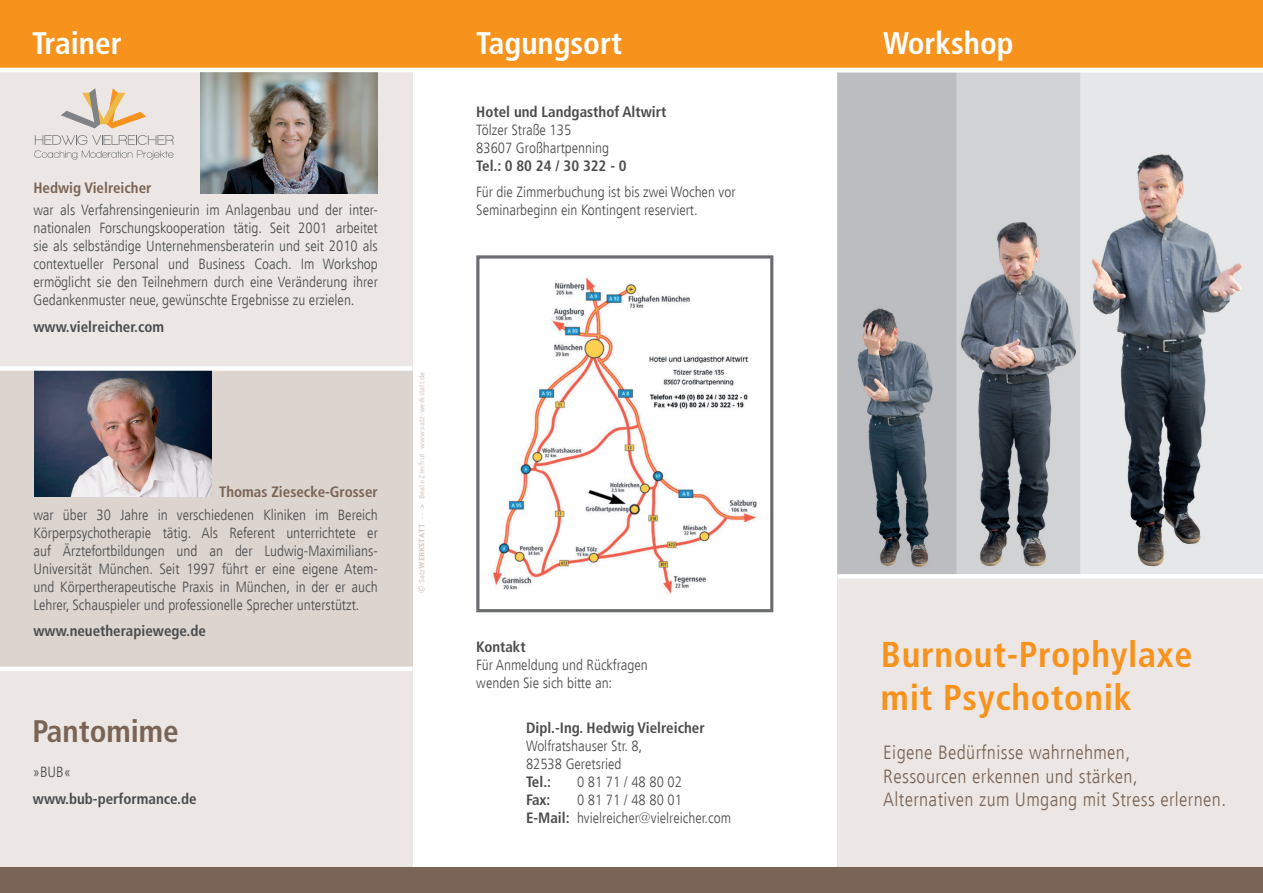
<style>
.page{position:relative;width:1263px;height:893px;background:#fff}
.page>*{position:absolute;margin:0;border:0;box-sizing:border-box;transform-origin:0 0}
.t1{font:700 condensed 36px/43.2px "Frutiger";letter-spacing:.02em;color:#f7931d}
.t2{font:700 condensed 31.2px "Frutiger";color:#fff}
.t3{font:700 condensed 31.2px "Frutiger";color:#7a6456}
.t4{font:300 condensed 19.5px/23.4px "Frutiger";letter-spacing:.02em;color:#7a6456}
.t5{font:300 condensed 15px/18px "Frutiger";color:#4b4c4d}
.t6{font:700 condensed 15px "Frutiger";color:#4b4c4d}
.t7{font:700 condensed 15px "Frutiger";color:#7a6456}
.t8{font:9px "Bailey Sans ITCTT Book";color:#d7cec8}
.s1{font-family:"Bailey Sans ITCTT Bold"}
.s2{font-weight:700}
</style>
<div class="page">
<img style="left:838px;top:72px;width:425px;height:502px">
<div style="left:0;top:669px;width:412px;height:224px;background:#ece7e5"></div>
<div style="left:0;top:367px;width:412px;height:300px;background:#dcd4ce"></div>
<div style="left:0;top:70px;width:412px;height:297px;background:#ece7e5"></div>
<div style="left:838px;top:576px;width:425px;height:317px;background:#ece7e5"></div>
<div style="left:0;top:0;width:1263px;height:68px;background:#f7931d"></div>
<div style="left:476px;top:255px;width:297px;height:357px;border:3px solid #6c6d70"></div>
<img style="left:201px;top:72px;width:177px;height:121px">
<img style="left:34px;top:371px;width:177px;height:126px">
<svg style="left:418px;top:586px;width:6px;height:7px"></svg>
<div style="left:0;top:867px;width:1263px;height:26px;background:#7a6456"></div>
<svg style="left:61px;top:88px;width:85px;height:41px"></svg>
<svg style="left:34px;top:135px;width:140px;height:25px"></svg>
<hr style="left:0;top:68px;width:1263px;height:4px;background:#fff">
<div style="left:0;top:366px;width:412px;height:5px;background:#fff"></div>
<hr style="left:0;top:667px;width:412px;height:4px;background:#fff">
<img style="left:491px;top:277px;width:266px;height:317px">
<div style="left:838px;top:574px;width:425px;height:5px;background:#fff"></div>
<h2 class="t2" style="left:32px;top:25px;width:91px">Trainer</h2>
<h2 class="t2" style="left:476px;top:25px;width:147px">Tagungsort</h2>
<h2 class="t2" style="left:883px;top:25px;width:132px">Workshop</h2>
<p class="t7" style="left:33px;top:179px;width:119px">Hedwig Vielreicher</p>
<p class="t5" style="left:33px;top:201px;width:346px;text-align:justify">war als Verfahrensingenieurin im Anlagenbau und der inter&shy;nationalen Forschungskooperation tätig. Seit 2001 arbeitet sie als selbständige Unternehmensberaterin und seit 2010 als contextueller Personal und Business Coach. Im Workshop ermöglicht sie den Teilnehmern durch eine Veränderung ihrer Gedankenmuster neue, gewünschte Ergebnisse zu erzielen.</p>
<p class="t6" style="left:33px;top:318px;width:132px">www.vielreicher.com</p>
<p class="t7" style="left:219px;top:483px;width:160px">Thomas Ziesecke-Grosser</p>
<p class="t5" style="left:33px;top:505px;width:346px;text-align:justify">war über 30 Jahre in verschiedenen Kliniken im Bereich Körperpsychotherapie tätig. Als Referent unterrichtete er auf Ärztefortbildungen und an der Ludwig-Maximilians-Universität München. Seit 1997 führt er eine eigene Atem&shy;und Körpertherapeutische Praxis in München, in der er auch Lehrer, Schauspieler und professionelle Sprecher unterstützt.</p>
<p class="t6" style="left:33px;top:622px;width:174px">www.neuetherapiewege.de</p>
<h2 class="t3" style="left:32px;top:713px;width:148px">Pantomime</h2>
<p class="t5" style="left:33px;top:763px;width:40px">»BUB«</p>
<p class="t6" style="left:33px;top:790px;width:165px">www.bub-performance.de</p>
<p class="t8" style="left:417px;top:583px;width:213px;rotate:-90deg">Satz<span class="s1">WERKSTATT · · ·&gt;</span> Beate Zierhut www.satz-werkstatt.de</p>
<p class="t6" style="left:476px;top:103px;width:192px">Hotel und Landgasthof Altwirt</p>
<p class="t5" style="left:476px;top:121px;width:134px">Tölzer Straße 135<br>83607 Großhartpenning</p>
<p class="t6" style="left:476px;top:157px;width:152px">Tel.: 0 80 24 / 30 322 - 0</p>
<p class="t5" style="left:476px;top:183px;width:261px">Für die Zimmerbuchung ist bis zwei Wochen vor<br>Seminarbeginn ein Kontingent reserviert.</p>
<p class="t6" style="left:476px;top:638px;width:51px">Kontakt</p>
<p class="t5" style="left:476px;top:656px;width:173px">Für Anmeldung und Rückfragen wenden Sie sich bitte an:</p>
<p class="t6" style="left:526px;top:719px;width:180px">Dipl.-Ing. Hedwig Vielreicher</p>
<p class="t5" style="left:526px;top:737px;width:118px">Wolfratshauser Str. 8,<br>82538 Geretsried</p>
<p class="t6" style="left:526px;top:773px;width:27px">Tel.:</p>
<p class="t5" style="left:577px;top:773px;width:106px">0 81 71 / 48 80 02</p>
<p class="t6" style="left:526px;top:791px;width:26px">Fax:</p>
<p class="t5" style="left:526px;top:791px;width:206px;text-align:center">0 81 71 / 48 80 01<br><span class="s2">E-Mail:</span> hvielreicher@vielreicher.com</p>
<h1 class="t1" style="left:881px;top:633px;width:313px">Burnout-Prophylaxe mit Psychotonik</h1>
<h3 class="t4" style="left:883px;top:741px;width:344px">Eigene Bedürfnisse wahrnehmen,<br>Ressourcen erkennen und stärken,<br>Alternativen zum Umgang mit Stress erlernen.</h3>
</div>
